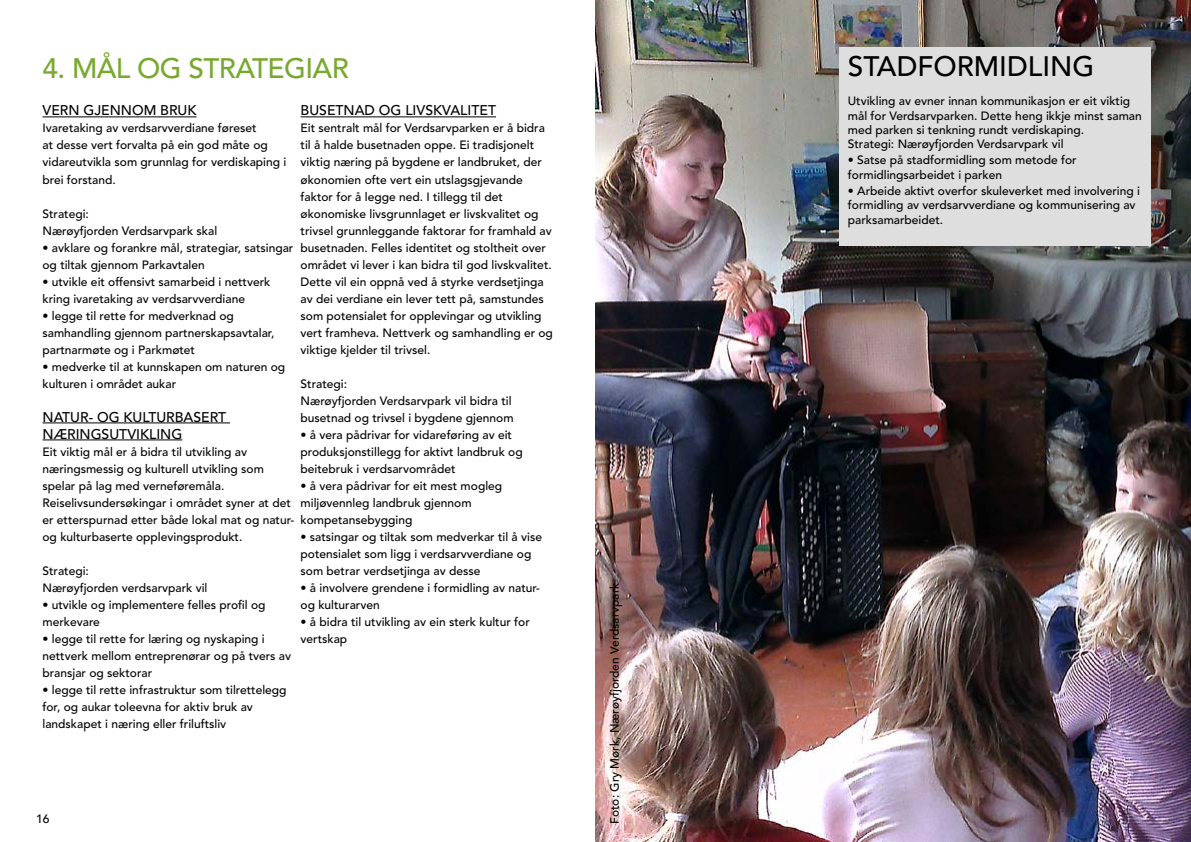
<style>
.page{position:relative;width:1191px;height:842px;background:#fff}
.page>*{position:absolute;margin:0;border:0;box-sizing:border-box;transform-origin:0 0}
.t1{font:500 28px "Avenir LT Std";letter-spacing:-.02em;color:#78a92f}
.t2{font:500 28px "Avenir LT Std";color:#000}
.t3{font:500 14px/17px "Avenir LT Std";color:#000}
.t4{font:500 12px/17px "Avenir LT Std";color:#000}
</style>
<div class="page">
<img style="left:595px;top:0;width:596px;height:842px">
<hr style="left:43px;top:117px;width:153px;height:1px;background:#000">
<hr style="left:43px;top:423px;width:187px;height:1px;background:#000">
<hr style="left:43px;top:440px;width:139px;height:1px;background:#000">
<hr style="left:300px;top:117px;width:196px;height:1px;background:#000">
<div style="left:839px;top:47px;width:312px;height:198px;background:#dedede"></div>
<h1 class="t1" style="left:43px;top:52px;width:308px">4. MÅL OG STRATEGIAR</h1>
<h1 class="t2" style="left:848px;top:51px;width:248px">STADFORMIDLING</h1>
<p class="t4" style="left:848px;top:94px;width:295px;line-height:14.4px">Utvikling av evner innan kommunikasjon er eit viktig mål for Verdsarvparken. Dette heng ikkje minst saman med parken si tenkning rundt verdiskaping.<br>Strategi: Nærøyfjorden Verdsarvpark vil</p>
<p class="t4" style="left:848px;top:153px;width:230px;line-height:14.4px">• Satse på stadformidling som metode for formidlingsarbeidet i parken</p>
<p class="t4" style="left:848px;top:184px;width:294px;line-height:14.4px">• Arbeide aktivt overfor skuleverket med involvering i formidling av verdsarvverdiane og kommunisering av parksamarbeidet.</p>
<p class="t3" style="left:43px;top:102px;width:155px">VERN GJENNOM BRUK</p>
<p class="t4" style="left:43px;top:120px;width:245px">Ivaretaking av verdsarvverdiane føreset<br>at desse vert forvalta på ein god måte og vidareutvikla som grunnlag for verdiskaping i brei forstand.</p>
<p class="t4" style="left:43px;top:205px;width:176px">Strategi:<br>Nærøyfjorden Verdsarvpark skal</p>
<p class="t4" style="left:43px;top:239px;width:252px">• avklare og forankre mål, strategiar, satsingar og tiltak gjennom Parkavtalen</p>
<p class="t4" style="left:43px;top:273px;width:229px">• utvikle eit offensivt samarbeid i nettverk kring ivaretaking av verdsarvverdiane</p>
<p class="t4" style="left:43px;top:307px;width:234px">• legge til rette for medverknad og samhandling gjennom partnerskapsavtalar, partnarmøte og i Parkmøtet</p>
<p class="t4" style="left:43px;top:358px;width:244px">• medverke til at kunnskapen om naturen og kulturen i området aukar</p>
<p class="t3" style="left:43px;top:408px;width:185px">NATUR- OG KULTURBASERT<br>NÆRINGSUTVIKLING</p>
<p class="t4" style="left:43px;top:443px;width:253px">Eit viktig mål er å bidra til utvikling av næringsmessig og kulturell utvikling som spelar på lag med verneføremåla.<br>Reiselivsundersøkingar i området syner at det er etterspurnad etter både lokal mat og natur&shy;og kulturbaserte opplevingsprodukt.</p>
<p class="t4" style="left:43px;top:562px;width:166px">Strategi:<br>Nærøyfjorden verdsarvpark vil</p>
<p class="t4" style="left:43px;top:596px;width:224px">• utvikle og implementere felles profil og merkevare</p>
<p class="t4" style="left:43px;top:630px;width:250px">• legge til rette for læring og nyskaping i nettverk mellom entreprenørar og på tvers av bransjar og sektorar</p>
<p class="t4" style="left:43px;top:681px;width:245px">• legge til rette infrastruktur som tilrettelegg for, og aukar toleevna for aktiv bruk av landskapet i næring eller friluftsliv</p>
<p class="t3" style="left:300px;top:102px;width:197px">BUSETNAD OG LIVSKVALITET</p>
<p class="t4" style="left:300px;top:120px;width:254px">Eit sentralt mål for Verdsarvparken er å bidra til å halde busetnaden oppe. Ei tradisjonelt viktig næring på bygdene er landbruket, der økonomien ofte vert ein utslagsgjevande faktor for å legge ned. I tillegg til det økonomiske livsgrunnlaget er livskvalitet og trivsel grunnleggande faktorar for framhald av busetnaden. Felles identitet og stoltheit over området vi lever i kan bidra til god livskvalitet.<br>Dette vil ein oppnå ved å styrke verdsetjinga av dei verdiane ein lever tett på, samstundes som potensialet for opplevingar og utvikling vert framheva. Nettverk og samhandling er og viktige kjelder til trivsel.</p>
<p class="t4" style="left:300px;top:375px;width:214px">Strategi:<br>Nærøyfjorden Verdsarvpark vil bidra til busetnad og trivsel i bygdene gjennom</p>
<p class="t4" style="left:300px;top:426px;width:224px">• å vera pådrivar for vidareføring av eit produksjonstillegg for aktivt landbruk og beitebruk i verdsarvområdet</p>
<p class="t4" style="left:300px;top:477px;width:203px">• å vera pådrivar for eit mest mogleg miljøvennleg landbruk gjennom kompetansebygging</p>
<p class="t4" style="left:300px;top:528px;width:243px">• satsingar og tiltak som medverkar til å vise potensialet som ligg i verdsarvverdiane og som betrar verdsetjinga av desse</p>
<p class="t4" style="left:300px;top:579px;width:241px">• å involvere grendene i formidling av natur&shy;og kulturarven</p>
<p class="t4" style="left:300px;top:613px;width:231px">• å bidra til utvikling av ein sterk kultur for vertskap</p>
<p class="t4" style="left:606px;top:824px;width:243px;rotate:-90deg">Foto: Gry Mørk, Nærøyfjorden Verdsarvpark</p>
<p class="t4" style="left:36px;top:810px;width:15px">16</p>
</div>
